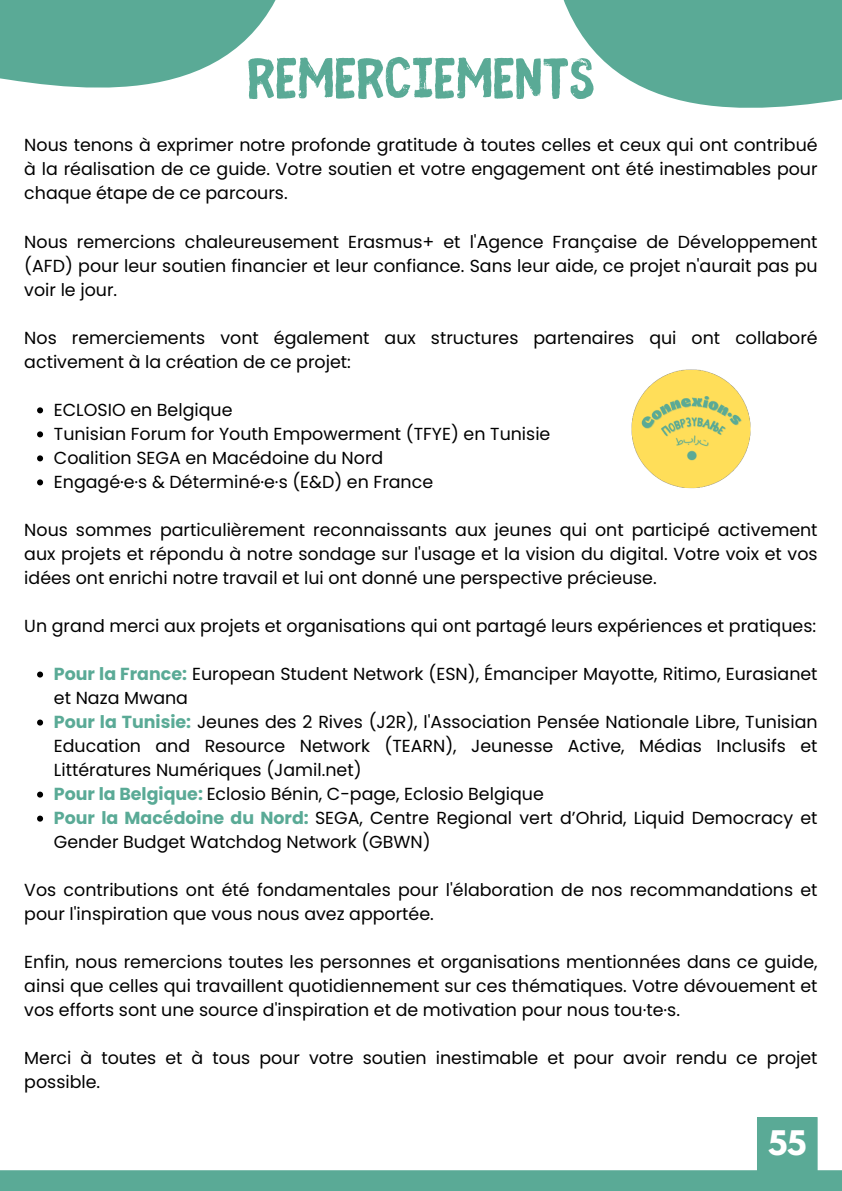
<style>
.page{position:relative;width:842px;height:1191px;background:#fff}
.page>*{position:absolute;margin:0;border:0;box-sizing:border-box;transform-origin:0 0}
.t1{font:700 63px "Fibre Vintage Full";color:#5aaa96}
.t2{font:700 30px "League Spartan";color:#fff}
.t3{font:17.4px/24px "Poppins";color:#000;text-align:justify}
.s1{font-weight:700;color:#5aaa96}
</style>
<div class="page">
<div style="left:0;top:1170px;width:842px;height:20px;background:#5aaa96"></div>
<svg style="left:37px;top:407px;width:6px;height:6px"></svg>
<svg style="left:37px;top:431px;width:6px;height:6px"></svg>
<svg style="left:37px;top:455px;width:6px;height:6px"></svg>
<svg style="left:37px;top:479px;width:6px;height:6px"></svg>
<svg style="left:37px;top:671px;width:6px;height:6px"></svg>
<svg style="left:37px;top:719px;width:6px;height:6px"></svg>
<svg style="left:37px;top:791px;width:6px;height:6px"></svg>
<svg style="left:37px;top:815px;width:6px;height:6px"></svg>
<svg style="left:563px;top:0;width:279px;height:108px"></svg>
<svg style="left:0;top:0;width:276px;height:88px"></svg>
<img style="left:631px;top:369px;width:120px;height:120px">
<div style="left:757px;top:1117px;width:61px;height:60px;background:#5aaa96"></div>
<p class="t1" style="left:247px;top:52px;width:349px">REMERCIEMENTS</p>
<p class="t3" style="left:24px;top:133px;width:795px">Nous tenons à exprimer notre profonde gratitude à toutes celles et ceux qui ont contribué à la réalisation de ce guide. Votre soutien et votre engagement ont été inestimables pour chaque étape de ce parcours.</p>
<p class="t3" style="left:24px;top:229px;width:795px">Nous remercions chaleureusement Erasmus+ et l'Agence Française de Développement (AFD) pour leur soutien financier et leur confiance. Sans leur aide, ce projet n'aurait pas pu voir le jour.</p>
<h1 class="t3" style="left:24px;top:325px;width:795px">Nos remerciements vont également aux structures partenaires qui ont collaboré activement à la création de ce projet:</h1>
<p class="t3" style="left:54px;top:397px;width:180px">ECLOSIO en Belgique</p>
<p class="t3" style="left:54px;top:421px;width:498px">Tunisian Forum for Youth Empowerment (TFYE) en Tunisie</p>
<p class="t3" style="left:54px;top:445px;width:331px">Coalition SEGA en Macédoine du Nord</p>
<p class="t3" style="left:54px;top:469px;width:381px">Engagé·e·s &amp; Déterminé·e·s (E&amp;D) en France</p>
<p class="t3" style="left:24px;top:517px;width:795px">Nous sommes particulièrement reconnaissants aux jeunes qui ont participé activement aux projets et répondu à notre sondage sur l'usage et la vision du digital. Votre voix et vos idées ont enrichi notre travail et lui ont donné une perspective précieuse.</p>
<p class="t3" style="left:24px;top:613px;width:793px">Un grand merci aux projets et organisations qui ont partagé leurs expériences et pratiques:</p>
<p class="t3" style="left:54px;top:661px;width:765px"><span class="s1">Pour la France:</span> European Student Network (ESN), Émanciper Mayotte, Ritimo, Eurasianet et Naza Mwana</p>
<p class="t3" style="left:54px;top:709px;width:765px"><span class="s1">Pour la Tunisie:</span> Jeunes des 2 Rives (J2R), l'Association Pensée Nationale Libre, Tunisian Education and Resource Network (TEARN), Jeunesse Active, Médias Inclusifs et Littératures Numériques (Jamil.net)</p>
<p class="t3" style="left:54px;top:781px;width:491px"><span class="s1">Pour la Belgique:</span> Eclosio Bénin, C-page, Eclosio Belgique</p>
<p class="t3" style="left:54px;top:805px;width:765px"><span class="s1">Pour la Macédoine du Nord:</span> SEGA, Centre Regional vert d’Ohrid, Liquid Democracy et<br>Gender Budget Watchdog Network (GBWN)</p>
<p class="t3" style="left:24px;top:877px;width:795px">Vos contributions ont été fondamentales pour l'élaboration de nos recommandations et pour l'inspiration que vous nous avez apportée.</p>
<p class="t3" style="left:24px;top:949px;width:795px">Enfin, nous remercions toutes les personnes et organisations mentionnées dans ce guide, ainsi que celles qui travaillent quotidiennement sur ces thématiques. Votre dévouement et vos efforts sont une source d'inspiration et de motivation pour nous tou·te·s.</p>
<p class="t3" style="left:24px;top:1045px;width:795px">Merci à toutes et à tous pour votre soutien inestimable et pour avoir rendu ce projet possible.</p>
<p class="t2" style="left:768px;top:1128px;width:40px">55</p>
</div>
